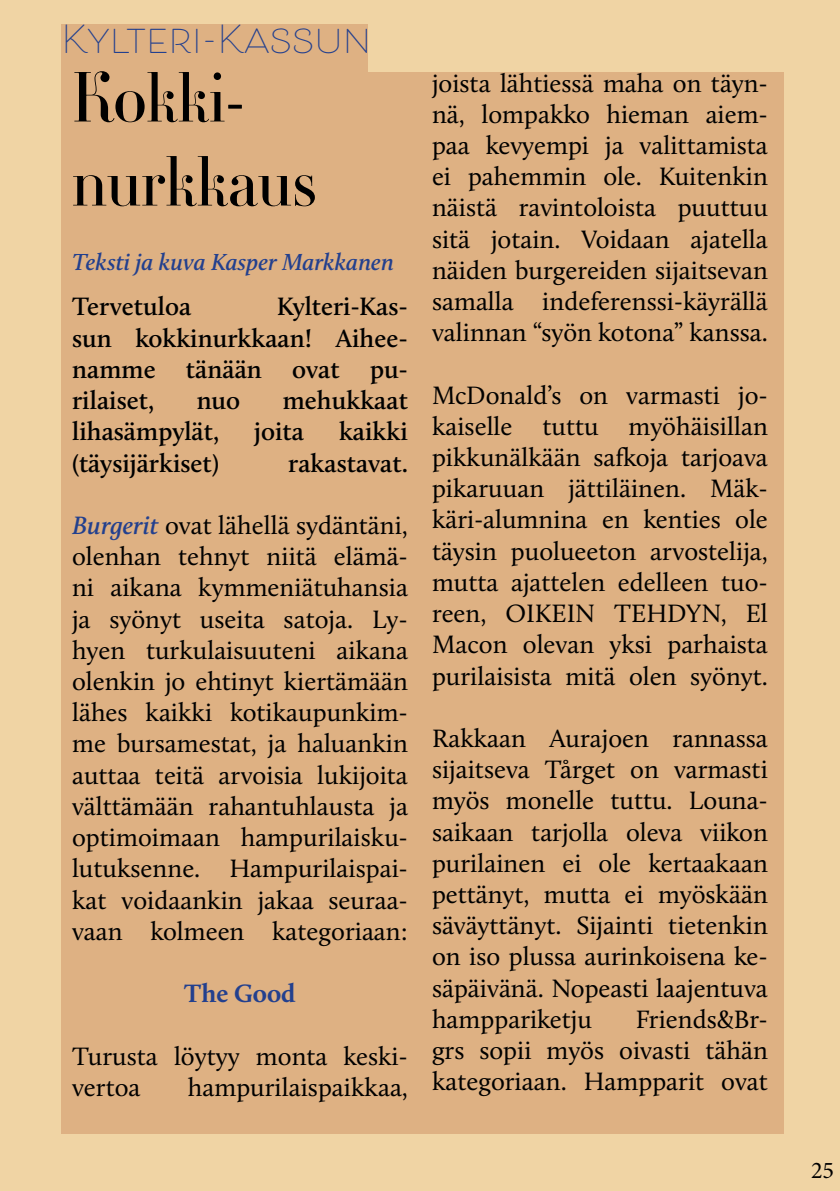
<style>
.page{position:relative;width:840px;height:1191px;background:#fff}
.page>*{position:absolute;margin:0;border:0;box-sizing:border-box;transform-origin:0 0}
.t1{font:70px/84px "Ambroise Std";color:#000}
.t2{font:38px "Beloved Sans";color:#23408e}
.t3{font:26px/31.2px "Calluna";color:#000;text-align:justify}
.t4{font:600 26px/31.2px "Calluna";color:#000;text-align:justify}
.t5{font:700 26px "Calluna";color:#23408e}
.t6{font:italic 600 24px "Calluna";color:#23408e}
.t7{font:24px "Minion Pro";color:#000}
.s1{font-weight:600;font-style:italic;color:#23408e}
</style>
<div class="page">
<div style="left:0;top:0;width:839px;height:1191px;background:#f0d4a4"></div>
<div style="left:61px;top:72px;width:721px;height:1061px;background:#deb183"></div>
<div style="left:61px;top:25px;width:306px;height:47px;background:#deb183"></div>
<h2 class="t2" style="left:61px;top:18px;width:311px">Kylteri-Kassun</h2>
<h1 class="t1" style="left:72px;top:56px;width:246px">Kokki&shy;nurkkaus</h1>
<p class="t6" style="left:72px;top:247px;width:323px">Teksti ja kuva Kasper Markkanen</p>
<p class="t4" style="left:72px;top:291px;width:121px">Tervetuloa</p>
<p class="t4" style="left:72px;top:291px;width:337px;text-indent:205px">Kylteri-Kas&shy;sun kokkinurkkaan! Aihee&shy;namme tänään ovat pu&shy;rilaiset,</p>
<p class="t4" style="left:196px;top:384px;width:45px">nuo</p>
<p class="t4" style="left:282px;top:384px;width:127px">mehukkaat</p>
<p class="t4" style="left:72px;top:416px;width:148px">lihasämpylät,</p>
<p class="t4" style="left:254px;top:416px;width:51px">joita</p>
<p class="t4" style="left:339px;top:416px;width:70px">kaikki</p>
<p class="t4" style="left:72px;top:447px;width:148px">(täysijärkiset)</p>
<p class="t4" style="left:288px;top:447px;width:121px">rakastavat.</p>
<p class="t3" style="left:72px;top:509px;width:337px"><span class="s1">Burgerit</span> ovat lähellä sydäntäni, olenhan tehnyt niitä elämä&shy;ni aikana kymmeniätuhansia ja syönyt useita satoja. Ly&shy;hyen turkulaisuuteni aikana olenkin jo ehtinyt kiertämään lähes kaikki kotikaupunkim&shy;me bursamestat, ja haluankin auttaa teitä arvoisia lukijoita välttämään rahantuhlausta ja optimoimaan hampurilaisku&shy;lutuksenne. Hampurilaispai&shy;kat voidaankin jakaa seuraa&shy;vaan kolmeen kategoriaan:</p>
<p class="t5" style="left:184px;top:977px;width:113px">The Good</p>
<p class="t3" style="left:72px;top:1040px;width:337px">Turusta löytyy monta keski&shy;vertoa</p>
<p class="t3" style="left:188px;top:1071px;width:221px">hampurilaispaikkaa,</p>
<p class="t3" style="left:432px;top:67px;width:337px">joista lähtiessä maha on täyn&shy;nä, lompakko hieman aiem&shy;paa kevyempi ja valittamista ei pahemmin ole. Kuitenkin näistä ravintoloista puuttuu sitä jotain. Voidaan ajatella näiden burgereiden sijaitsevan samalla indeferenssi-käyrällä valinnan “syön kotona” kanssa.</p>
<p class="t3" style="left:432px;top:379px;width:337px">McDonald’s on varmasti jo&shy;kaiselle tuttu myöhäisillan pikkunälkään safkoja tarjoava pikaruuan jättiläinen. Mäk&shy;käri-alumnina en kenties ole täysin puolueeton arvostelija, mutta ajattelen edelleen tuo&shy;reen, OIKEIN TEHDYN, El Macon olevan yksi parhaista purilaisista mitä olen syönyt.</p>
<p class="t3" style="left:432px;top:722px;width:337px">Rakkaan Aurajoen rannassa sijaitseva Tårget on varmasti myös monelle tuttu. Louna&shy;saikaan tarjolla oleva viikon purilainen ei ole kertaakaan pettänyt, mutta ei myöskään säväyttänyt. Sijainti tietenkin on iso plussa aurinkoisena ke&shy;säpäivänä. Nopeasti laajentuva hamppariketju</p>
<p class="t3" style="left:432px;top:1003px;width:337px;text-indent:204px">Friends&amp;Br&shy;grs sopii myös oivasti tähän kategoriaan. Hampparit ovat</p>
<p class="t7" style="left:810px;top:1154px;width:25px">25</p>
</div>
